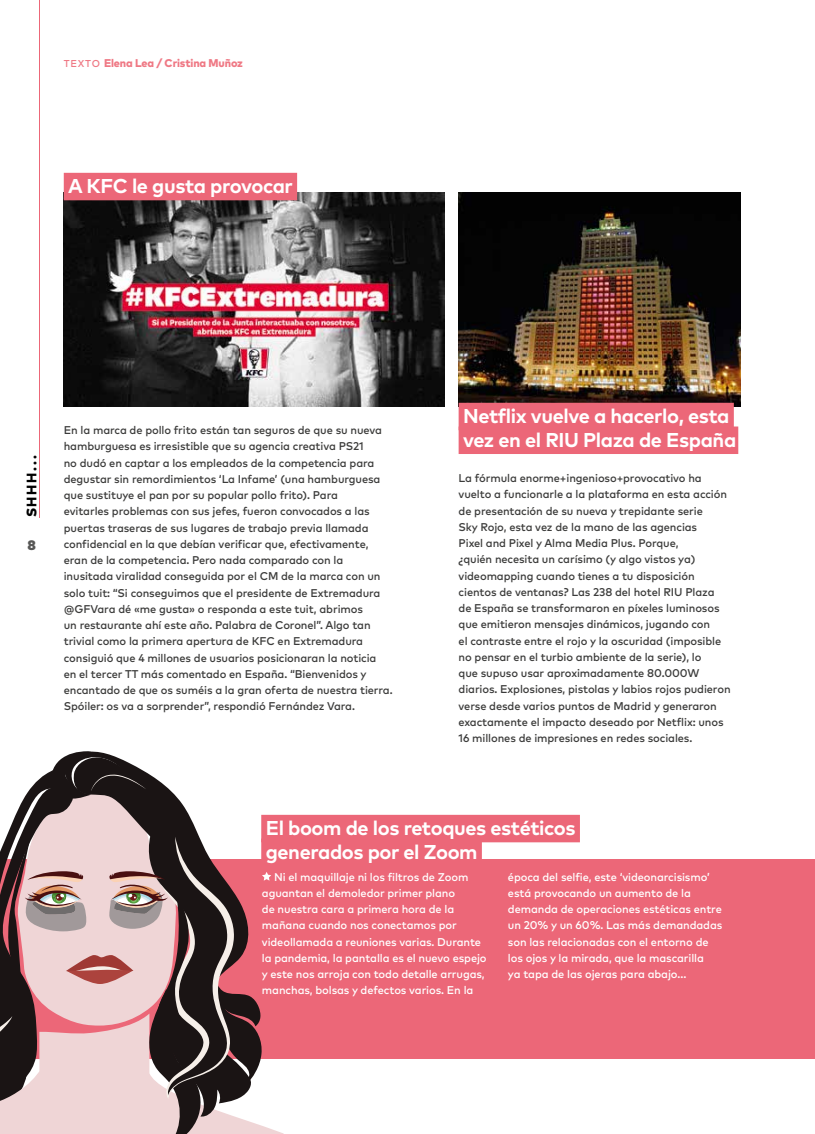
<style>
.page{position:relative;width:815px;height:1134px;background:#fff}
.page>*{position:absolute;margin:0;border:0;box-sizing:border-box;transform-origin:0 0}
.t1{font:700 20px/23.8px "Mark Pro";letter-spacing:-.02em;color:#fff}
.t2{font:800 13.75px "Mark Pro";color:#000}
.t3{font:900 13.75px "Mark Pro";color:#575756}
.t4{font:500 11.25px/16.2px "Mark Pro";letter-spacing:-.01em;color:#3c3c3b}
.t5{font:500 11.25px/16.2px "Mark Pro";letter-spacing:-.01em;color:#fff}
.t6{font:800 11.25px "Mark Pro";letter-spacing:-.01em;color:#ef7985}
.s1{font-weight:500;font-size:10px}
</style>
<div class="page">
<div style="left:0;top:858px;width:815px;height:200px;background:#ec6778"></div>
<hr style="left:39px;top:0;width:1px;height:517px;background:#ec6778">
<div style="left:261px;top:815px;width:319px;height:27px;background:#ec6778"></div>
<div style="left:261px;top:838px;width:221px;height:28px;background:#ec6778"></div>
<img style="left:64px;top:193px;width:380px;height:214px">
<div style="left:64px;top:173px;width:233px;height:27px;background:#ec6778"></div>
<img style="left:459px;top:193px;width:282px;height:214px">
<div style="left:459px;top:403px;width:275px;height:27px;background:#ec6778"></div>
<div style="left:459px;top:426px;width:279px;height:28px;background:#ec6778"></div>
<svg style="left:0;top:751px;width:284px;height:383px"></svg>
<p class="t6" style="left:64px;top:55px;width:181px"><span class="s1">TEXTO</span> Elena Lea / Cristina Muñoz</p>
<h1 class="t1" style="left:68px;top:172px;width:226px">A KFC le gusta provocar</h1>
<p class="t2" style="left:21px;top:517px;width:63px;rotate:-90deg">SHHH...</p>
<p class="t3" style="left:28px;top:534px;width:10px">8</p>
<p class="t4" style="left:64px;top:421px;width:330px">En la marca de pollo frito están tan seguros de que su nueva hamburguesa es irresistible que su agencia creativa PS21<br>no dudó en captar a los empleados de la competencia para degustar sin remordimientos ‘La Infame’ (una hamburguesa que sustituye el pan por su popular pollo frito). Para<br>evitarles problemas con sus jefes, fueron convocados a las puertas traseras de sus lugares de trabajo previa llamada confidencial en la que debían verificar que, efectivamente, eran de la competencia. Pero nada comparado con la inusitada viralidad conseguida por el CM de la marca con un solo tuit: “Si conseguimos que el presidente de Extremadura @GFVara dé «me gusta» o responda a este tuit, abrimos<br>un restaurante ahí este año. Palabra de Coronel”. Algo tan trivial como la primera apertura de KFC en Extremadura consiguió que 4 millones de usuarios posicionaran la noticia<br>en el tercer TT más comentado en España. “Bienvenidos y encantado de que os suméis a la gran oferta de nuestra tierra.<br>Spóiler: os va a sorprender”, respondió Fernández Vara.</p>
<h1 class="t1" style="left:463px;top:402px;width:275px">Netflix vuelve a hacerlo, esta vez en el RIU Plaza de España</h1>
<p class="t4" style="left:459px;top:469px;width:274px">La fórmula enorme+ingenioso+provocativo ha vuelto a funcionarle a la plataforma en esta acción de presentación de su nueva y trepidante serie<br>Sky Rojo, esta vez de la mano de las agencias<br>Pixel and Pixel y Alma Media Plus. Porque,<br>¿quién necesita un carísimo (y algo vistos ya) videomapping cuando tienes a tu disposición cientos de ventanas? Las 238 del hotel RIU Plaza<br>de España se transformaron en píxeles luminosos que emitieron mensajes dinámicos, jugando con<br>el contraste entre el rojo y la oscuridad (imposible no pensar en el turbio ambiente de la serie), lo<br>que supuso usar aproximadamente 80.000W diarios. Explosiones, pistolas y labios rojos pudieron verse desde varios puntos de Madrid y generaron exactamente el impacto deseado por Netflix: unos 16 millones de impresiones en redes sociales.</p>
<h1 class="t1" style="left:266px;top:814px;width:311px">El boom de los retoques estéticos generados por el Zoom</h1>
<p class="t5" style="left:508px;top:868px;width:216px">época del selfie, este ‘videonarcisismo’ está provocando un aumento de la demanda de operaciones estéticas entre un 20% y un 60%. Las más demandadas son las relacionadas con el entorno de los ojos y la mirada, que la mascarilla<br>ya tapa de las ojeras para abajo…</p>
<p class="t5" style="left:262px;top:868px;width:226px;text-indent:12px">Ni el maquillaje ni los filtros de Zoom aguantan el demoledor primer plano<br>de nuestra cara a primera hora de la mañana cuando nos conectamos por videollamada a reuniones varias. Durante la pandemia, la pantalla es el nuevo espejo y este nos arroja con todo detalle arrugas, manchas, bolsas y defectos varios. En la</p>
</div>
